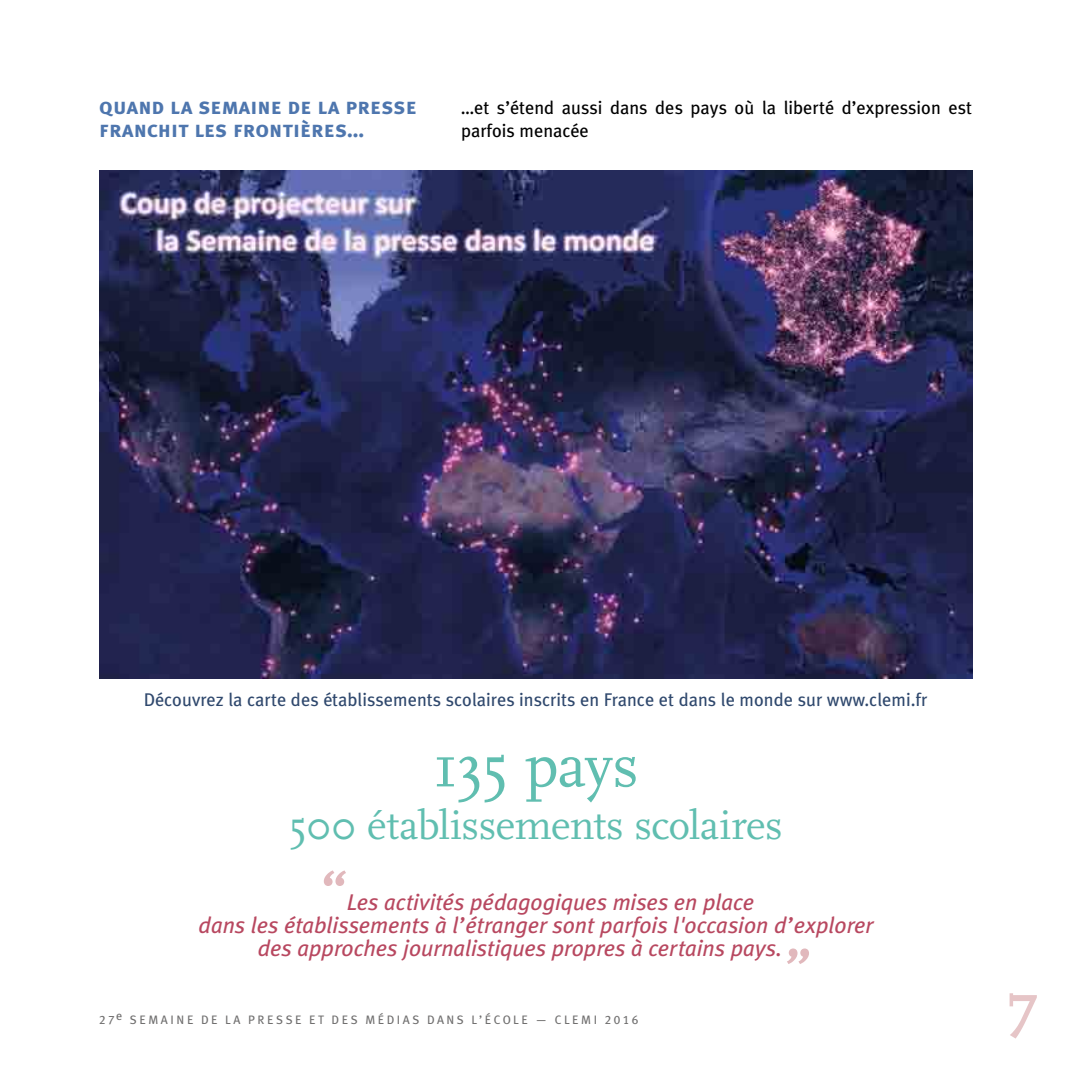
<style>
.page{position:relative;width:1072px;height:1072px;background:#fff}
.page>*{position:absolute;margin:0;border:0;box-sizing:border-box;transform-origin:0 0}
.t1{font:63px "Scala";letter-spacing:-.02em;color:#60beb0}
.t2{font:700 63px "Scala Caps";color:#e6c5c7}
.t3{font:italic 56px "Meta Plus";color:#e1b8bc}
.t4{font:42px "Scala";letter-spacing:-.01em;color:#60beb0}
.t5{font:italic 22.75px "Meta Plus";letter-spacing:-.005em;color:#b84860}
.t6{font:22.75px/22.8px "Meta Plus Bold Caps";color:#4e76ae}
.t7{font:18.38px "Meta Plus";color:#2f486d}
.t8{font:18.38px/22.8px "Meta Plus";color:#000}
.t9{font:12.25px "Meta Plus Book Caps";letter-spacing:.2em;color:#706f6f}
</style>
<div class="page">
<img style="left:100px;top:170px;width:872px;height:508px">
<p class="t6" style="left:99px;top:94px;width:319px">quand la semaine de la presse franchit les frontières…</p>
<p class="t8" style="left:461px;top:96px;width:512px">…et s’étend aussi dans des pays où la liberté d’expression est parfois menacée</p>
<p class="t7" style="left:144px;top:689px;width:785px">Découvrez la carte des établissements scolaires inscrits en France et dans le monde sur www.clemi.fr</p>
<h1 class="t1" style="left:433px;top:731px;width:207px">135 pays</h1>
<h3 class="t4" style="left:289px;top:802px;width:495px">500 établissements scolaires</h3>
<h2 class="t3" style="left:317px;top:858px;width:27px">“</h2>
<p class="t5" style="left:347px;top:889px;width:409px">Les activités pédagogiques mises en place</p>
<p class="t5" style="left:199px;top:912px;width:676px">dans les établissements à l’étranger sont parfois l'occasion d’explorer</p>
<p class="t5" style="left:258px;top:934px;width:526px">des approches journalistiques propres à certains pays.</p>
<h2 class="t3" style="left:788px;top:904px;width:28px">„</h2>
<p class="t9" style="left:99px;top:1012px;width:482px">27<sup>e</sup> SEMAINE DE LA PRE SSE E T DE S M ÉDIA S DAN S L’ÉCOLE — CLEMI</p>
<p class="t9" style="left:605px;top:1012px;width:35px">2016</p>
<h1 class="t2" style="left:1006px;top:980px;width:33px">7</h1>
</div>
